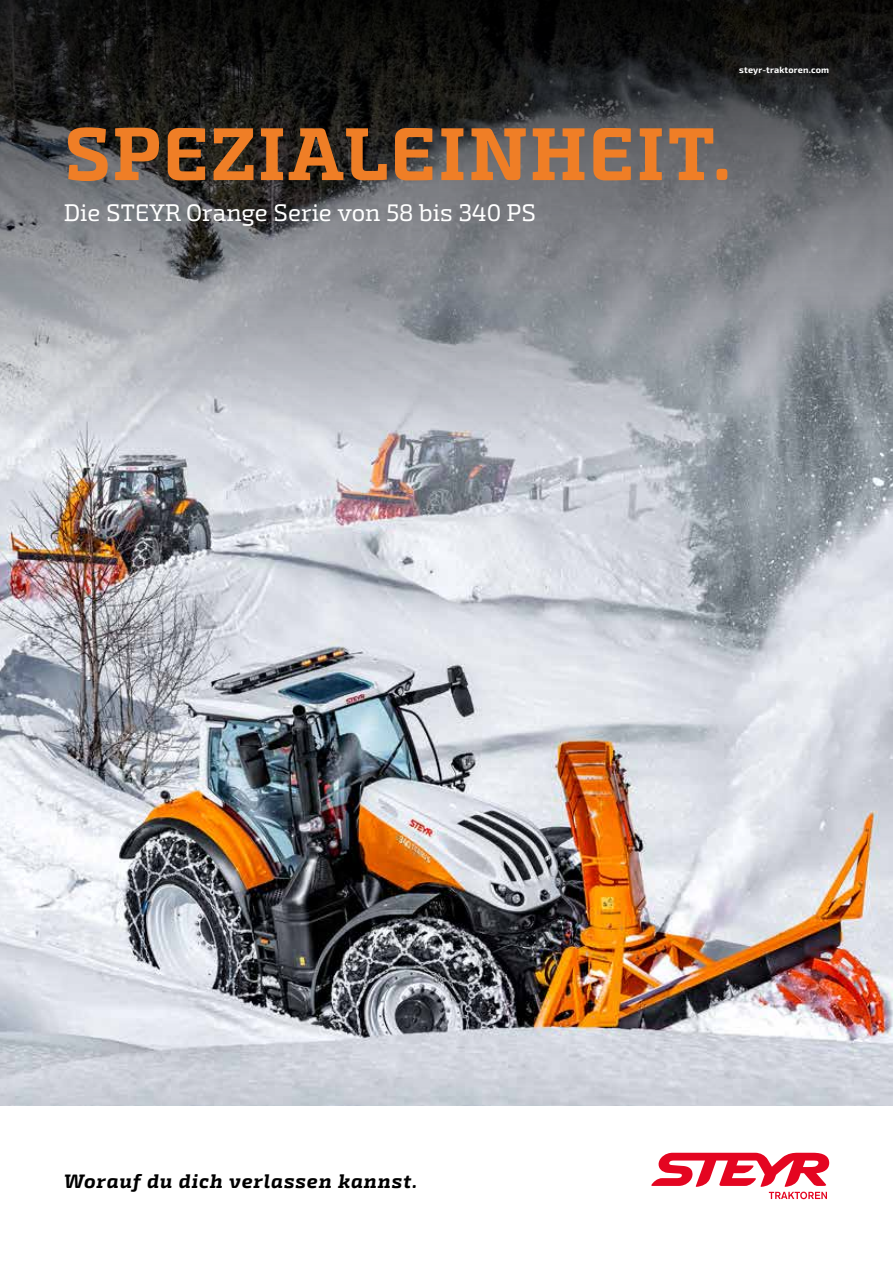
<style>
.page{position:relative;width:893px;height:1263px;background:#fff}
.page>*{position:absolute;margin:0;border:0;box-sizing:border-box;transform-origin:0 0}
.t1{font:700 75px "Exo Slab Pro";letter-spacing:.025em;color:#ef7e26}
.t2{font:24px "Exo Slab Pro";color:#fff}
.t3{font:italic 700 19.5px "Exo Slab Pro";letter-spacing:.045em;color:#000}
.t4{font:700 9px "Exo 2";letter-spacing:.02em;color:#fff}
</style>
<div class="page">
<img style="left:0;top:446px;width:893px;height:660px">
<svg style="left:0;top:0;width:893px;height:446px;background:#6a6c70"></svg>
<svg style="left:651px;top:1153px;width:178px;height:46px"></svg>
<p class="t4" style="left:739px;top:63px;width:91px">steyr-traktoren.com</p>
<h1 class="t1" style="left:64px;top:107px;width:668px">SPEZIALEINHEIT.</h1>
<p class="t2" style="left:64px;top:198px;width:474px">Die STEYR Orange Serie von 58 bis 340 PS</p>
<p class="t3" style="left:64px;top:1168px;width:355px">Worauf du dich verlassen kannst.</p>
</div>
